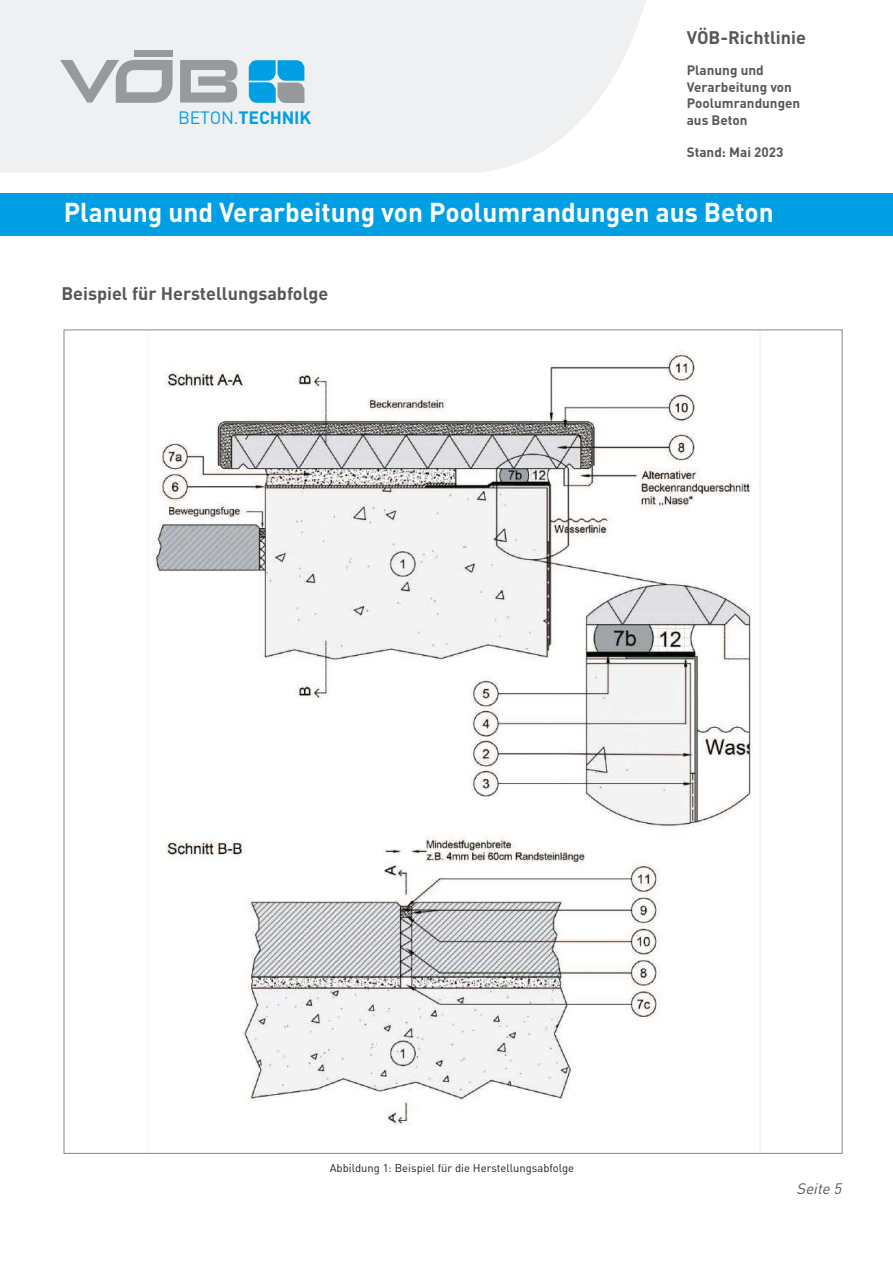
<style>
.page{position:relative;width:893px;height:1263px;background:#fff}
.page>*{position:absolute;margin:0;border:0;box-sizing:border-box;transform-origin:0 0}
.t1{font:700 27px "DINOT";color:#fff}
.t2{font:700 18px "DINOT";color:#575756}
.t3{font:700 17.7px "DINOT";letter-spacing:-.01em;color:#009fe3}
.t4{font:italic 15px "DINOT";color:#575756}
.t5{font:700 13.5px/16.5px "DINOT";color:#575756}
.t6{font:11.25px "DINOT";color:#1d1d1b}
.s1{font-weight:400}
</style>
<div class="page">
<svg style="left:0;top:0;width:646px;height:173px;fill:#eff0f1"></svg>
<div style="left:134px;top:51px;width:38px;height:6px;background:#979a9c"></div>
<svg style="left:180px;top:60px;width:59px;height:43px"></svg>
<svg style="left:60px;top:60px;width:113px;height:43px"></svg>
<svg style="left:249px;top:60px;width:55px;height:43px;background:#3ea8d5"></svg>
<div style="left:0;top:193px;width:893px;height:43px;background:#009fe3"></div>
<img style="left:153px;top:332px;width:608px;height:819px">
<h3 class="t3" style="left:178px;top:111px;width:134px"><span class="s1">BETON.</span>TECHNIK</h3>
<h2 class="t2" style="left:687px;top:31px;width:121px">VÖB-Richtlinie</h2>
<p class="t5" style="left:687px;top:63px;width:115px">Planung und<br>Verarbeitung von<br>Poolumrandungen aus Beton</p>
<p class="t5" style="left:687px;top:145px;width:98px">Stand: Mai 2023</p>
<h1 class="t1" style="left:64px;top:203px;width:712px">Planung und Verarbeitung von Poolumrandungen aus Beton</h1>
<h2 class="t2" style="left:61px;top:287px;width:268px">Beispiel für Herstellungsabfolge</h2>
<p class="t6" style="left:330px;top:1164px;width:246px">Abbildung 1: Beispiel für die Herstellungsabfolge</p>
<p class="t4" style="left:796px;top:1183px;width:49px">Seite 5</p>
</div>
